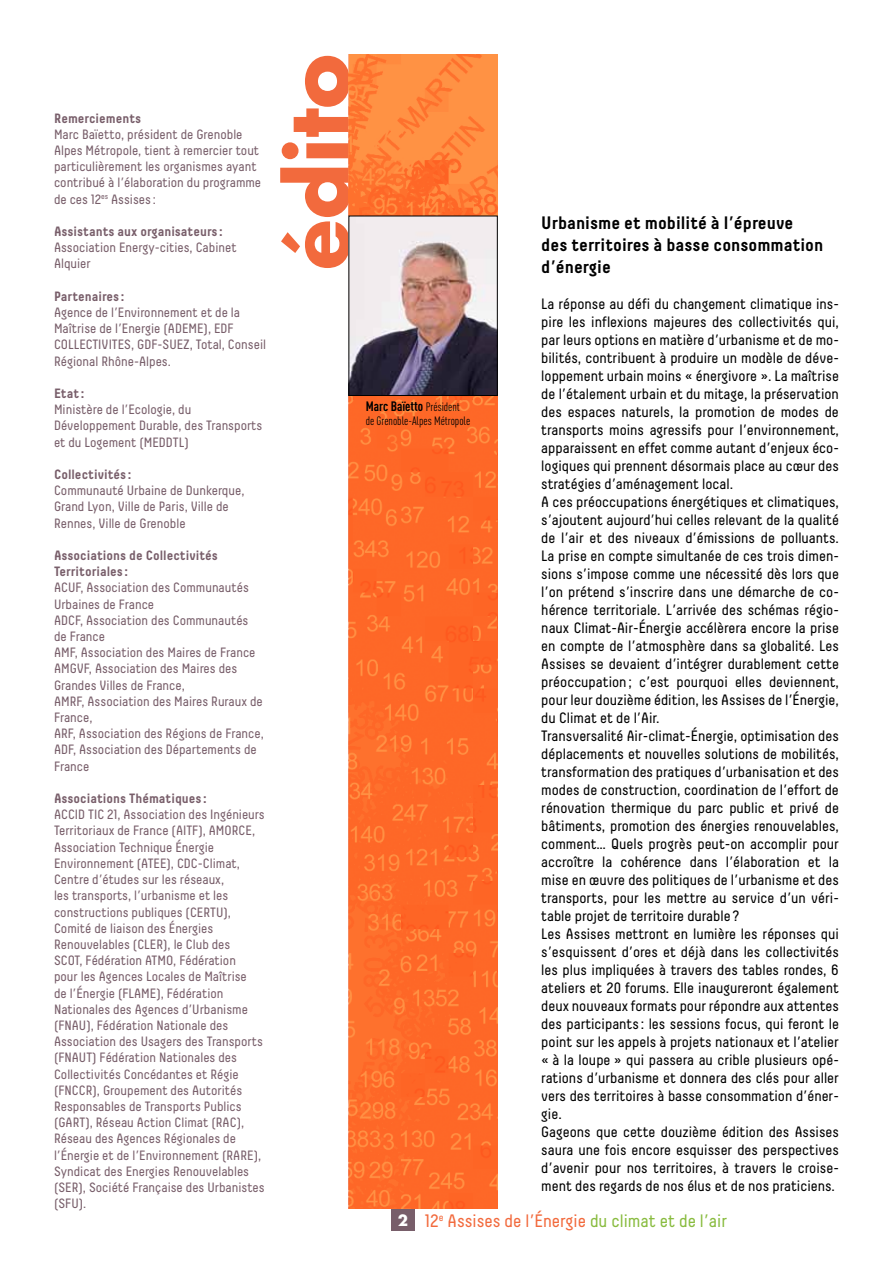
<style>
.page{position:relative;width:893px;height:1263px;background:#fff}
.page>*{position:absolute;margin:0;border:0;box-sizing:border-box;transform-origin:0 0}
.t1{font:700 82.5px "Futura Std";color:#f26a3d}
.t2{font:700 18px/21.6px "Decima";color:#000}
.t3{font:18px "Decima";color:#f26a3d}
.t4{font:15px/18px "Decima";color:#000}
.t5{font:700 15px "Futura";color:#fff}
.t6{font:13.5px/16.2px "Decima";color:#785e6a}
.t7{font:700 13.5px/16.2px "Decima";color:#785e6a}
.t8{font:700 13.5px "DIN Cond";color:#000}
.t9{font:12px "DIN Cond";color:#000}
.s1{font-weight:400;font-size:12px}
.s2{color:#89bc40}
</style>
<div class="page">
<img style="left:349px;top:54px;width:148px;height:1155px">
<img style="left:351px;top:218px;width:144px;height:176px">
<div style="left:349px;top:216px;width:148px;height:180px;border:1px solid #000"></div>
<div style="left:391px;top:1209px;width:23px;height:21px;background:#785e6a"></div>
<p class="t7" style="left:54px;top:110px;width:89px">Remerciements</p>
<p class="t6" style="left:54px;top:126px;width:209px">Marc Baïetto, président de Grenoble Alpes Métropole, tient à remercier tout particulièrement les organismes ayant contribué à l’élaboration du programme de ces 12<sup>es</sup> Assises :</p>
<p class="t7" style="left:54px;top:223px;width:170px">Assistants aux organisateurs :</p>
<p class="t6" style="left:54px;top:239px;width:184px">Association Energy-cities, Cabinet<br>Alquier</p>
<p class="t7" style="left:54px;top:288px;width:72px">Partenaires :</p>
<p class="t6" style="left:54px;top:304px;width:214px">Agence de l’Environnement et de la Maîtrise de l’Energie (ADEME), EDF COLLECTIVITES, GDF-SUEZ, Total, Conseil Régional Rhône-Alpes.</p>
<p class="t7" style="left:54px;top:385px;width:32px">Etat :</p>
<p class="t6" style="left:54px;top:401px;width:210px">Ministère de l’Ecologie, du<br>Développement Durable, des Transports et du Logement (MEDDTL)</p>
<p class="t7" style="left:54px;top:466px;width:79px">Collectivités :</p>
<p class="t6" style="left:54px;top:482px;width:192px">Communauté Urbaine de Dunkerque,<br>Grand Lyon, Ville de Paris, Ville de<br>Rennes, Ville de Grenoble</p>
<p class="t7" style="left:54px;top:547px;width:165px">Associations de Collectivités<br>Territoriales :</p>
<p class="t6" style="left:54px;top:580px;width:211px">ACUF, Association des Communautés<br>Urbaines de France<br>ADCF, Association des Communautés de France<br>AMF, Association des Maires de France<br>AMGVF, Association des Maires des<br>Grandes Villes de France,<br>AMRF, Association des Maires Ruraux de<br>France,<br>ARF, Association des Régions de France,<br>ADF, Association des Départements de<br>France</p>
<p class="t7" style="left:54px;top:790px;width:154px">Associations Thématiques :</p>
<p class="t6" style="left:54px;top:806px;width:212px">ACCID TIC 21, Association des Ingénieurs Territoriaux de France (AITF), AMORCE, Association Technique Énergie Environnement (ATEE), CDC-Climat, Centre d’études sur les réseaux,<br>les transports, l’urbanisme et les constructions publiques (CERTU), Comité de liaison des Énergies Renouvelables (CLER), le Club des<br>SCOT, Fédération ATMO, Fédération<br>pour les Agences Locales de Maîtrise<br>de l’Énergie (FLAME), Fédération Nationales des Agences d’Urbanisme (FNAU), Fédération Nationale des Association des Usagers des Transports (FNAUT) Fédération Nationales des Collectivités Concédantes et Régie (FNCCR), Groupement des Autorités Responsables de Transports Publics (GART), Réseau Action Climat (RAC), Réseau des Agences Régionales de l’Énergie et de l’Environnement (RARE), Syndicat des Energies Renouvelables (SER), Société Française des Urbanistes (SFU).</p>
<h1 class="t1" style="left:263px;top:270px;width:217px;rotate:-90deg">édito</h1>
<p class="t8" style="left:366px;top:398px;width:96px">Marc Baïetto <span class="s1">Président</span></p>
<p class="t9" style="left:366px;top:414px;width:106px">de Grenoble-Alpes Métropole</p>
<p class="t2" style="left:541px;top:212px;width:284px">Urbanisme et mobilité à l’épreuve des territoires à basse consommation d’énergie</p>
<p class="t4" style="left:541px;top:294px;width:299px">La réponse au défi du changement climatique ins&shy;pire les inflexions majeures des collectivités qui, par leurs options en matière d’urbanisme et de mo&shy;bilités, contribuent à produire un modèle de déve&shy;loppement urbain moins « énergivore ». La maîtrise de l’étalement urbain et du mitage, la préservation des espaces naturels, la promotion de modes de transports moins agressifs pour l’environnement, apparaissent en effet comme autant d’enjeux éco&shy;logiques qui prennent désormais place au cœur des stratégies d’aménagement local.<br>A ces préoccupations énergétiques et climatiques, s’ajoutent aujourd’hui celles relevant de la qualité de l’air et des niveaux d’émissions de polluants.<br>La prise en compte simultanée de ces trois dimen&shy;sions s’impose comme une nécessité dès lors que l’on prétend s’inscrire dans une démarche de co&shy;hérence territoriale. L’arrivée des schémas régio&shy;naux Climat-Air-Énergie accélèrera encore la prise en compte de l’atmosphère dans sa globalité. Les Assises se devaient d’intégrer durablement cette préoccupation ; c’est pourquoi elles deviennent, pour leur douzième édition, les Assises de l’Énergie, du Climat et de l’Air.<br>Transversalité Air-climat-Énergie, optimisation des déplacements et nouvelles solutions de mobilités, transformation des pratiques d’urbanisation et des modes de construction, coordination de l’effort de rénovation thermique du parc public et privé de bâtiments, promotion des énergies renouvelables, comment… Quels progrès peut-on accomplir pour accroître la cohérence dans l’élaboration et la mise en œuvre des politiques de l’urbanisme et des transports, pour les mettre au service d’un véri&shy;table projet de territoire durable ?<br>Les Assises mettront en lumière les réponses qui s’esquissent d’ores et déjà dans les collectivités les plus impliquées à travers des tables rondes, 6 ateliers et 20 forums. Elle inaugureront également deux nouveaux formats pour répondre aux attentes des participants : les sessions focus, qui feront le point sur les appels à projets nationaux et l’atelier « à la loupe » qui passera au crible plusieurs opé&shy;rations d’urbanisme et donnera des clés pour aller vers des territoires à basse consommation d’éner&shy;gie.<br>Gageons que cette douzième édition des Assises saura une fois encore esquisser des perspectives d’avenir pour nos territoires, à travers le croise&shy;ment des regards de nos élus et de nos praticiens.</p>
<p class="t5" style="left:398px;top:1210px;width:12px">2</p>
<p class="t3" style="left:425px;top:1210px;width:303px">12<sup>e</sup> Assises de l’Énergie <span class="s2">du climat et de l’air</span></p>
</div>
